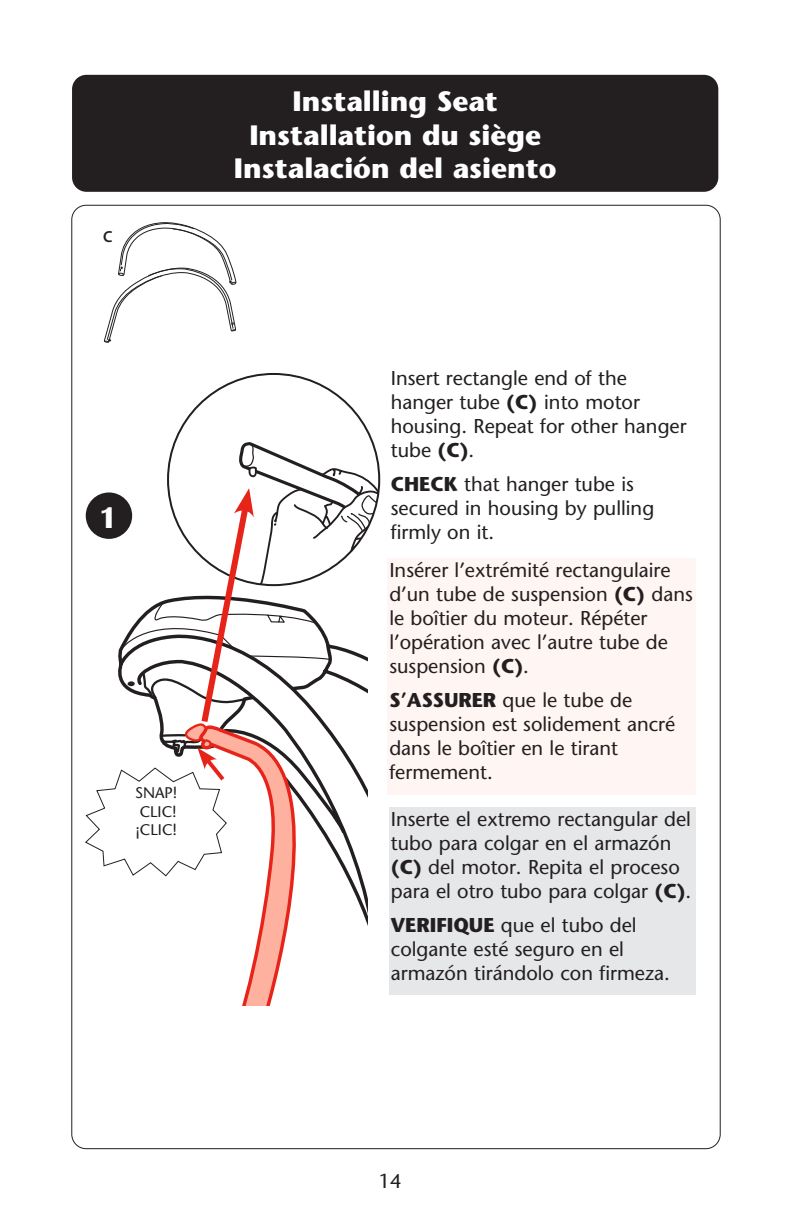
<style>
.page{position:relative;width:792px;height:1224px;background:#fff}
.page>*{position:absolute;margin:0;border:0;box-sizing:border-box;transform-origin:0 0}
.Picture_number{font:700 30.8px "Britannic";color:#fff}
.Body{font:700 28px/33.6px "Stone Sans";color:#fff;text-align:center}
.Body-2{font:20px/24px "Stone Sans";color:#231f20}
.Page_numbers{font:20px "Stone Sans";color:#231f20}
.Body_centered{font:600 16px "Myriad Pro";color:#231f20}
.Snap{font:15.4px/18.4px "Stone Sans";color:#231f20}
.s1{font-weight:700}
</style>
<div class="page">
<div style="left:72px;top:75px;width:646px;height:117px;background:#231f20;border-radius:14px"></div>
<div style="left:389px;top:808px;width:307px;height:187px;background:#e6e7e9"></div>
<div style="left:387px;top:559px;width:309px;height:236px;background:#fff5f3"></div>
<svg style="left:85px;top:437px;width:294px;height:568px"></svg>
<div style="left:86px;top:492px;width:46px;height:47px;background:#231f20;border-radius:50%"></div>
<svg style="left:104px;top:222px;width:132px;height:121px"></svg>
<div style="left:95px;top:228px;width:25px;height:17px;background:#fff"></div>
<p class="Body_centered" style="left:103px;top:226px;width:11px">C</p>
<p class="Picture_number" style="left:99px;top:501px;width:20px">1</p>
<p class="Snap" style="left:135px;top:784px;width:44px">SNAP!<br>CLIC!</p>
<p class="Snap" style="left:135px;top:821px;width:43px">¡CLIC!</p>
<p class="Body" style="left:234px;top:84px;width:324px">Installing Seat<br>Installation du siège<br>Instalación del asiento</p>
<p class="Body-2" style="left:391px;top:366px;width:297px">Insert rectangle end of the hanger tube <span class="s1">(C)</span> into motor housing. Repeat for other hanger tube <span class="s1">(C)</span>.</p>
<p class="Body-2" style="left:391px;top:472px;width:265px"><span class="s1">CHECK</span> that hanger tube is secured in housing by pulling firmly on it.</p>
<p class="Body-2" style="left:389px;top:558px;width:305px">Insérer l’extrémité rectangulaire d’un tube de suspension <span class="s1">(C)</span> dans le boîtier du moteur. Répéter l’opération avec l’autre tube de suspension <span class="s1">(C)</span>.</p>
<p class="Body-2" style="left:389px;top:688px;width:288px"><span class="s1">S’ASSURER</span> que le tube de suspension est solidement ancré dans le boîtier en le tirant fermement.</p>
<p class="Body-2" style="left:391px;top:807px;width:302px">Inserte el extremo rectangular del tubo para colgar en el armazón <span class="s1">(C)</span> del motor. Repita el proceso para el otro tubo para colgar <span class="s1">(C)</span>.</p>
<p class="Body-2" style="left:391px;top:913px;width:281px"><span class="s1">VERIFIQUE</span> que el tubo del colgante esté seguro en el armazón tirándolo con firmeza.</p>
<p class="Page_numbers" style="left:379px;top:1169px;width:24px">14</p>
</div>
